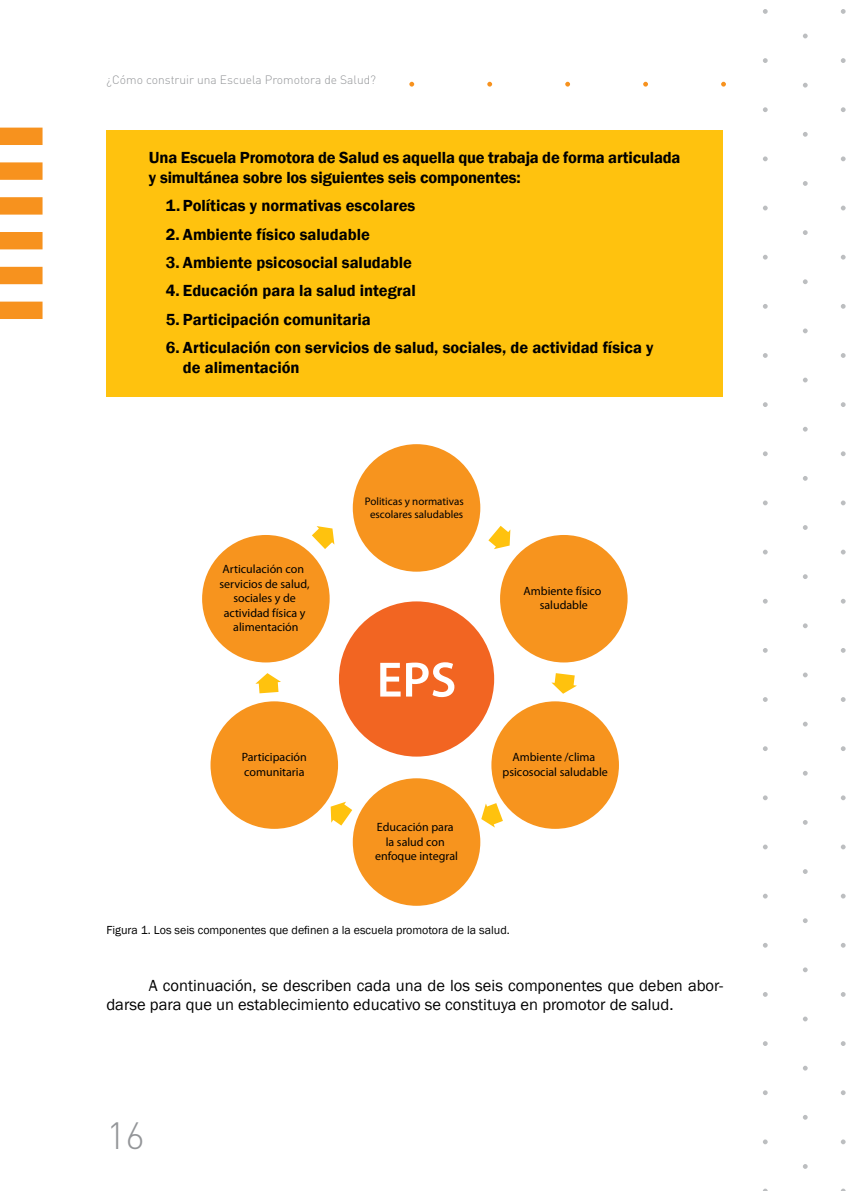
<style>
.page{position:relative;width:851px;height:1191px;background:#fff}
.page>*{position:absolute;margin:0;border:0;box-sizing:border-box;transform-origin:0 0}
.t1{font:600 49.95px "Myriad Pro";color:#fff}
.t2{font:300 37.5px "DIN Pro";color:#939598}
.t3{font:600 16.5px/19.8px "Franklin Gothic";color:#000}
.t4{font:16.5px/19.8px "Franklin Gothic";color:#000}
.t5{font:12px/14.4px "Myriad Pro";color:#000;text-align:center}
.t6{font:12px "Franklin Gothic";color:#000}
.t7{font:300 12px "DIN Pro";color:#939598}
.t8{font:10.95px/13.2px "Myriad Pro";color:#000;text-align:center}
</style>
<div class="page">
<svg style="left:721px;top:82px;width:4px;height:5px"></svg>
<svg style="left:643px;top:82px;width:5px;height:5px"></svg>
<svg style="left:565px;top:82px;width:5px;height:5px"></svg>
<svg style="left:487px;top:82px;width:5px;height:5px"></svg>
<svg style="left:409px;top:82px;width:5px;height:5px"></svg>
<div style="left:106px;top:130px;width:617px;height:266px;background:#ffc20e"></div>
<div style="left:353px;top:444px;width:127px;height:127px;background:#f7941e;border-radius:50%"></div>
<div style="left:202px;top:535px;width:127px;height:127px;background:#f7941e;border-radius:50%"></div>
<div style="left:210px;top:701px;width:128px;height:128px;background:#f7941e;border-radius:50%"></div>
<div style="left:353px;top:778px;width:127px;height:127px;background:#f7941e;border-radius:50%"></div>
<div style="left:491px;top:701px;width:128px;height:128px;background:#f7941e;border-radius:50%"></div>
<div style="left:500px;top:535px;width:127px;height:127px;background:#f7941e;border-radius:50%"></div>
<div style="left:339px;top:601px;width:155px;height:155px;background:#f26522;border-radius:50%"></div>
<svg style="left:551px;top:673px;width:26px;height:21px"></svg>
<svg style="left:255px;top:673px;width:26px;height:20px"></svg>
<svg style="left:481px;top:803px;width:22px;height:24px"></svg>
<svg style="left:330px;top:801px;width:22px;height:24px"></svg>
<svg style="left:488px;top:526px;width:22px;height:23px"></svg>
<svg style="left:312px;top:526px;width:22px;height:23px"></svg>
<svg style="left:0;top:128px;width:43px;height:191px"></svg>
<svg style="left:840px;top:9px;width:5px;height:5px"></svg>
<svg style="left:763px;top:9px;width:4px;height:5px"></svg>
<svg style="left:803px;top:34px;width:4px;height:4px"></svg>
<svg style="left:840px;top:58px;width:5px;height:5px"></svg>
<svg style="left:763px;top:58px;width:4px;height:5px"></svg>
<svg style="left:803px;top:83px;width:4px;height:5px"></svg>
<svg style="left:840px;top:107px;width:5px;height:5px"></svg>
<svg style="left:763px;top:107px;width:4px;height:5px"></svg>
<svg style="left:803px;top:132px;width:4px;height:5px"></svg>
<svg style="left:841px;top:156px;width:4px;height:5px"></svg>
<svg style="left:763px;top:156px;width:4px;height:5px"></svg>
<svg style="left:803px;top:181px;width:4px;height:5px"></svg>
<svg style="left:841px;top:206px;width:4px;height:4px"></svg>
<svg style="left:763px;top:206px;width:4px;height:4px"></svg>
<svg style="left:803px;top:230px;width:4px;height:5px"></svg>
<svg style="left:840px;top:255px;width:5px;height:4px"></svg>
<svg style="left:763px;top:255px;width:4px;height:4px"></svg>
<svg style="left:803px;top:279px;width:4px;height:5px"></svg>
<svg style="left:840px;top:304px;width:5px;height:5px"></svg>
<svg style="left:763px;top:304px;width:4px;height:5px"></svg>
<svg style="left:803px;top:328px;width:4px;height:5px"></svg>
<svg style="left:840px;top:353px;width:5px;height:5px"></svg>
<svg style="left:763px;top:353px;width:4px;height:5px"></svg>
<svg style="left:803px;top:378px;width:4px;height:4px"></svg>
<svg style="left:840px;top:402px;width:5px;height:5px"></svg>
<svg style="left:763px;top:402px;width:4px;height:5px"></svg>
<svg style="left:803px;top:427px;width:4px;height:4px"></svg>
<svg style="left:840px;top:451px;width:5px;height:5px"></svg>
<svg style="left:763px;top:451px;width:4px;height:5px"></svg>
<svg style="left:803px;top:476px;width:4px;height:5px"></svg>
<svg style="left:841px;top:500px;width:4px;height:5px"></svg>
<svg style="left:763px;top:500px;width:4px;height:5px"></svg>
<svg style="left:803px;top:525px;width:4px;height:5px"></svg>
<svg style="left:841px;top:549px;width:4px;height:5px"></svg>
<svg style="left:763px;top:549px;width:4px;height:5px"></svg>
<svg style="left:803px;top:574px;width:4px;height:5px"></svg>
<svg style="left:840px;top:599px;width:5px;height:4px"></svg>
<svg style="left:763px;top:599px;width:4px;height:4px"></svg>
<svg style="left:803px;top:623px;width:4px;height:5px"></svg>
<svg style="left:840px;top:648px;width:5px;height:5px"></svg>
<svg style="left:763px;top:648px;width:4px;height:5px"></svg>
<svg style="left:803px;top:672px;width:4px;height:5px"></svg>
<svg style="left:840px;top:697px;width:5px;height:5px"></svg>
<svg style="left:763px;top:697px;width:4px;height:5px"></svg>
<svg style="left:803px;top:721px;width:4px;height:5px"></svg>
<svg style="left:840px;top:746px;width:5px;height:5px"></svg>
<svg style="left:763px;top:746px;width:4px;height:5px"></svg>
<svg style="left:803px;top:771px;width:4px;height:4px"></svg>
<svg style="left:840px;top:795px;width:5px;height:5px"></svg>
<svg style="left:763px;top:795px;width:4px;height:5px"></svg>
<svg style="left:803px;top:820px;width:4px;height:5px"></svg>
<svg style="left:841px;top:844px;width:4px;height:5px"></svg>
<svg style="left:763px;top:844px;width:4px;height:5px"></svg>
<svg style="left:803px;top:869px;width:4px;height:5px"></svg>
<svg style="left:841px;top:893px;width:4px;height:5px"></svg>
<svg style="left:763px;top:893px;width:4px;height:5px"></svg>
<svg style="left:803px;top:918px;width:4px;height:5px"></svg>
<svg style="left:840px;top:943px;width:5px;height:4px"></svg>
<svg style="left:763px;top:943px;width:4px;height:4px"></svg>
<svg style="left:803px;top:967px;width:4px;height:5px"></svg>
<svg style="left:840px;top:992px;width:5px;height:4px"></svg>
<svg style="left:763px;top:992px;width:4px;height:4px"></svg>
<svg style="left:803px;top:1016px;width:4px;height:5px"></svg>
<svg style="left:840px;top:1041px;width:5px;height:5px"></svg>
<svg style="left:763px;top:1041px;width:4px;height:5px"></svg>
<svg style="left:803px;top:1065px;width:4px;height:5px"></svg>
<svg style="left:840px;top:1090px;width:5px;height:5px"></svg>
<svg style="left:763px;top:1090px;width:4px;height:5px"></svg>
<svg style="left:803px;top:1115px;width:4px;height:4px"></svg>
<svg style="left:841px;top:1139px;width:4px;height:5px"></svg>
<svg style="left:763px;top:1139px;width:4px;height:5px"></svg>
<svg style="left:803px;top:1164px;width:4px;height:4px"></svg>
<p class="t7" style="left:106px;top:71px;width:271px">¿Cómo construir una Escuela Promotora de Salud?</p>
<p class="t3" style="left:149px;top:148px;width:533px">Una Escuela Promotora de Salud es aquella que trabaja de forma articulada y simultánea sobre los siguientes seis componentes:</p>
<p class="t3" style="left:166px;top:196px;width:251px">1. Políticas y normativas escolares</p>
<p class="t3" style="left:166px;top:224px;width:205px">2. Ambiente físico saludable</p>
<p class="t3" style="left:166px;top:253px;width:247px">3. Ambiente psicosocial saludable</p>
<p class="t3" style="left:166px;top:281px;width:251px">4. Educación para la salud integral</p>
<p class="t3" style="left:166px;top:309px;width:206px">5. Participación comunitaria</p>
<p class="t3" style="left:183px;top:338px;width:472px;text-indent:-17px">6. Articulación con servicios de salud, sociales, de actividad física y de alimentación</p>
<p class="t5" style="left:219px;top:562px;width:92px">Articulación con servicios de salud, sociales y de actividad física y alimentación</p>
<p class="t5" style="left:242px;top:750px;width:67px;text-align:left">Participación comunitaria</p>
<p class="t8" style="left:365px;top:494px;width:100px">Politicas y normativas escolares saludables</p>
<h1 class="t1" style="left:376px;top:648px;width:81px">EPS</h1>
<p class="t5" style="left:375px;top:819px;width:84px">Educación para la salud con enfoque integral</p>
<p class="t5" style="left:523px;top:583px;width:79px">Ambiente físico saludable</p>
<p class="t5" style="left:502px;top:750px;width:107px">Ambiente /clima psicosocial saludable</p>
<p class="t6" style="left:106px;top:922px;width:405px">Figura 1. Los seis componentes que definen a la escuela promotora de la salud.</p>
<p class="t4" style="left:106px;top:975px;width:618px;text-indent:43px">A continuación, se describen cada una de los seis componentes que deben abor&shy;darse para que un establecimiento educativo se constituya en promotor de salud.</p>
<h2 class="t2" style="left:106px;top:1109px;width:40px">16</h2>
</div>
